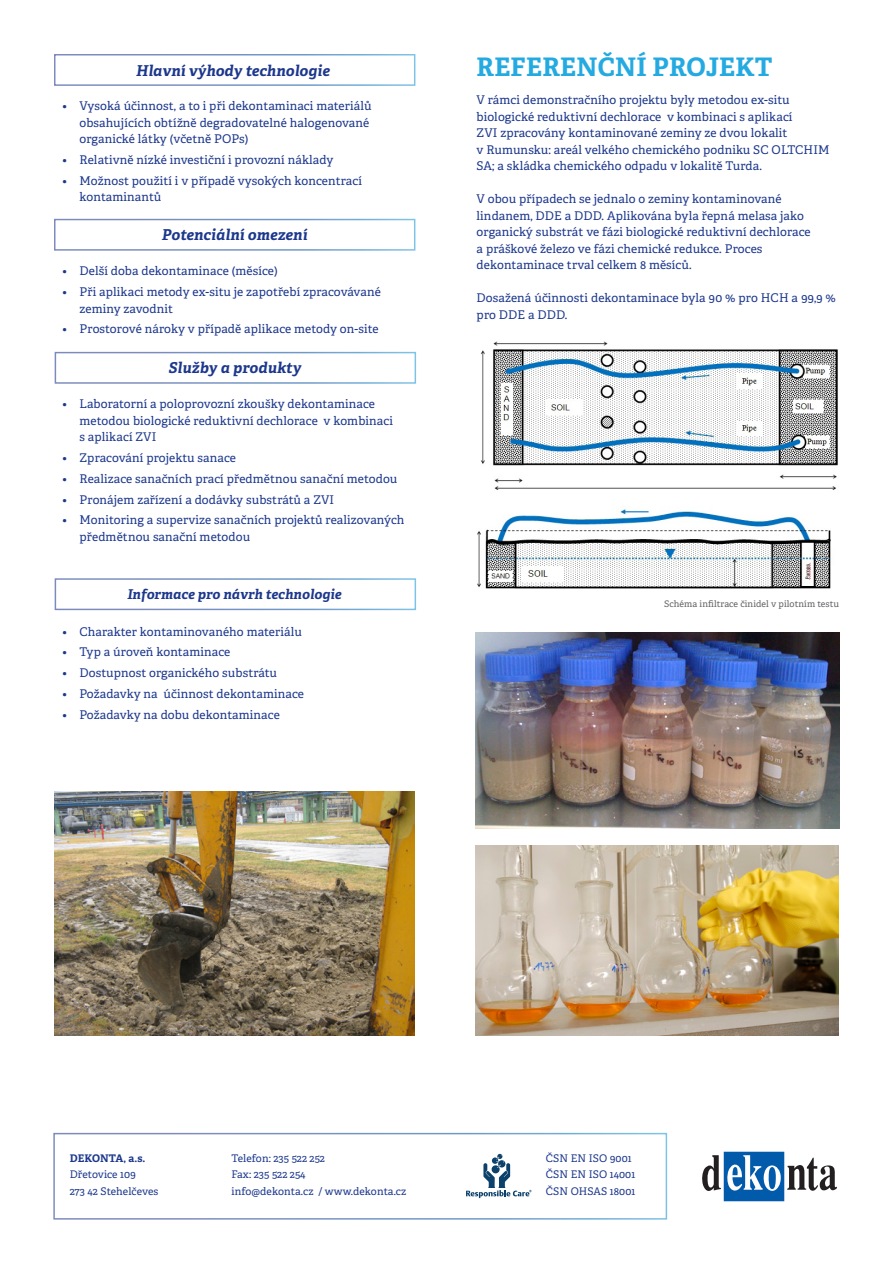
<style>
.page{position:relative;width:893px;height:1263px;background:#fff}
.page>*{position:absolute;margin:0;border:0;box-sizing:border-box;transform-origin:0 0}
.t1{font:700 25.5px "Adelle";letter-spacing:.01em;color:#24aae1}
.t2{font:italic 700 15px "Adelle";letter-spacing:.01em;color:#1c378c}
.t3{font:italic 700 13.5px "Adelle";letter-spacing:.01em;color:#1c378c}
.t4{font:12px/16.5px "Adelle";letter-spacing:.01em;color:#1c378c}
.t5{font:10.5px/16.5px "Adelle";letter-spacing:.01em;color:#1c378c}
.t6{font:700 10.5px "Adelle";letter-spacing:.01em;color:#1c378c}
.t7{font:9px "Adelle";letter-spacing:.01em;color:#636366}
</style>
<div class="page">
<svg style="left:466px;top:1154px;width:66px;height:44px"></svg>
<svg style="left:702px;top:1152px;width:135px;height:49px"></svg>
<div style="left:53px;top:1133px;width:614px;height:86px;border:2px solid #fff"></div>
<div style="left:54px;top:219px;width:361px;height:32px;border:2px solid #fff"></div>
<div style="left:55px;top:352px;width:361px;height:32px;border:2px solid #fff"></div>
<div style="left:55px;top:578px;width:361px;height:32px;border:2px solid #fff"></div>
<div style="left:54px;top:54px;width:361px;height:32px;border:2px solid #fff"></div>
<img style="left:477px;top:341px;width:361px;height:248px">
<img style="left:476px;top:845px;width:363px;height:191px">
<img style="left:476px;top:632px;width:363px;height:196px">
<img style="left:55px;top:792px;width:359px;height:244px">
<p class="t2" style="left:136px;top:60px;width:195px">Hlavní výhody technologie</p>
<p class="t4" style="left:80px;top:97px;width:294px;text-indent:-17px">• Vysoká účinnost, a to i při dekontaminaci materiálů obsahujících obtížně degradovatelné halogenované organické látky (včetně POPs)</p>
<p class="t4" style="left:63px;top:151px;width:273px">• Relativně nízké investiční i provozní náklady</p>
<p class="t4" style="left:80px;top:172px;width:284px;text-indent:-17px">• Možnost použití i v případě vysokých koncentrací kontaminantů</p>
<p class="t2" style="left:162px;top:224px;width:147px">Potenciální omezení</p>
<p class="t4" style="left:63px;top:262px;width:217px">• Delší doba dekontaminace (měsíce)</p>
<p class="t4" style="left:80px;top:283px;width:303px;text-indent:-17px">• Při aplikaci metody ex-situ je zapotřebí zpracovávané zeminy zavodnit</p>
<p class="t4" style="left:63px;top:320px;width:318px">• Prostorové nároky v případě aplikace metody on-site</p>
<p class="t2" style="left:169px;top:357px;width:134px">Služby a produkty</p>
<p class="t4" style="left:80px;top:395px;width:315px;text-indent:-17px">• Laboratorní a poloprovozní zkoušky dekontaminace metodou biologické reduktivní dechlorace v kombinaci s aplikací ZVI</p>
<p class="t4" style="left:63px;top:449px;width:175px">• Zpracování projektu sanace</p>
<p class="t4" style="left:63px;top:470px;width:336px">• Realizace sanačních prací předmětnou sanační metodou</p>
<p class="t4" style="left:63px;top:491px;width:273px">• Pronájem zařízení a dodávky substrátů a ZVI</p>
<p class="t4" style="left:80px;top:511px;width:326px;text-indent:-17px">• Monitoring a supervize sanačních projektů realizovaných předmětnou sanační metodou</p>
<p class="t3" style="left:127px;top:585px;width:216px">Informace pro návrh technologie</p>
<p class="t4" style="left:63px;top:623px;width:241px">• Charakter kontaminovaného materiálu</p>
<p class="t4" style="left:63px;top:643px;width:169px">• Typ a úroveň kontaminace</p>
<p class="t4" style="left:63px;top:664px;width:216px">• Dostupnost organického substrátu</p>
<p class="t4" style="left:63px;top:685px;width:243px">• Požadavky na účinnost dekontaminace</p>
<p class="t4" style="left:63px;top:706px;width:219px">• Požadavky na dobu dekontaminace</p>
<p class="t1" style="left:477px;top:49px;width:297px">REFERENČNÍ PROJEKT</p>
<p class="t4" style="left:477px;top:91px;width:354px">V rámci demonstračního projektu byly metodou ex-situ biologické reduktivní dechlorace v kombinaci s aplikací<br>ZVI zpracovány kontaminované zeminy ze dvou lokalit<br>v Rumunsku: areál velkého chemického podniku SC OLTCHIM SA; a skládka chemického odpadu v lokalitě Turda.</p>
<p class="t4" style="left:477px;top:190px;width:336px">V obou případech se jednalo o zeminy kontaminované lindanem, DDE a DDD. Aplikována byla řepná melasa jako organický substrát ve fázi biologické reduktivní dechlorace a práškové železo ve fázi chemické redukce. Proces dekontaminace trval celkem 8 měsíců.</p>
<p class="t4" style="left:477px;top:289px;width:361px">Dosažená účinnosti dekontaminace byla 90 % pro HCH a 99,9 % pro DDE a DDD.</p>
<p class="t7" style="left:664px;top:597px;width:176px">Schéma infiltrace činidel v pilotním testu</p>
<p class="t6" style="left:70px;top:1150px;width:77px">DEKONTA, a.s.</p>
<p class="t5" style="left:70px;top:1166px;width:68px">Dřetovice 109</p>
<p class="t5" style="left:70px;top:1182px;width:90px">273 42 Stehelčeves</p>
<p class="t5" style="left:232px;top:1149px;width:95px">Telefon: 235 522 252</p>
<p class="t5" style="left:232px;top:1166px;width:76px">Fax: 235 522 254</p>
<p class="t5" style="left:232px;top:1182px;width:176px">info@dekonta.cz / www.dekonta.cz</p>
<p class="t5" style="left:546px;top:1149px;width:91px">ČSN EN ISO 9001<br>ČSN EN ISO 14001<br>ČSN OHSAS 18001</p>
</div>
